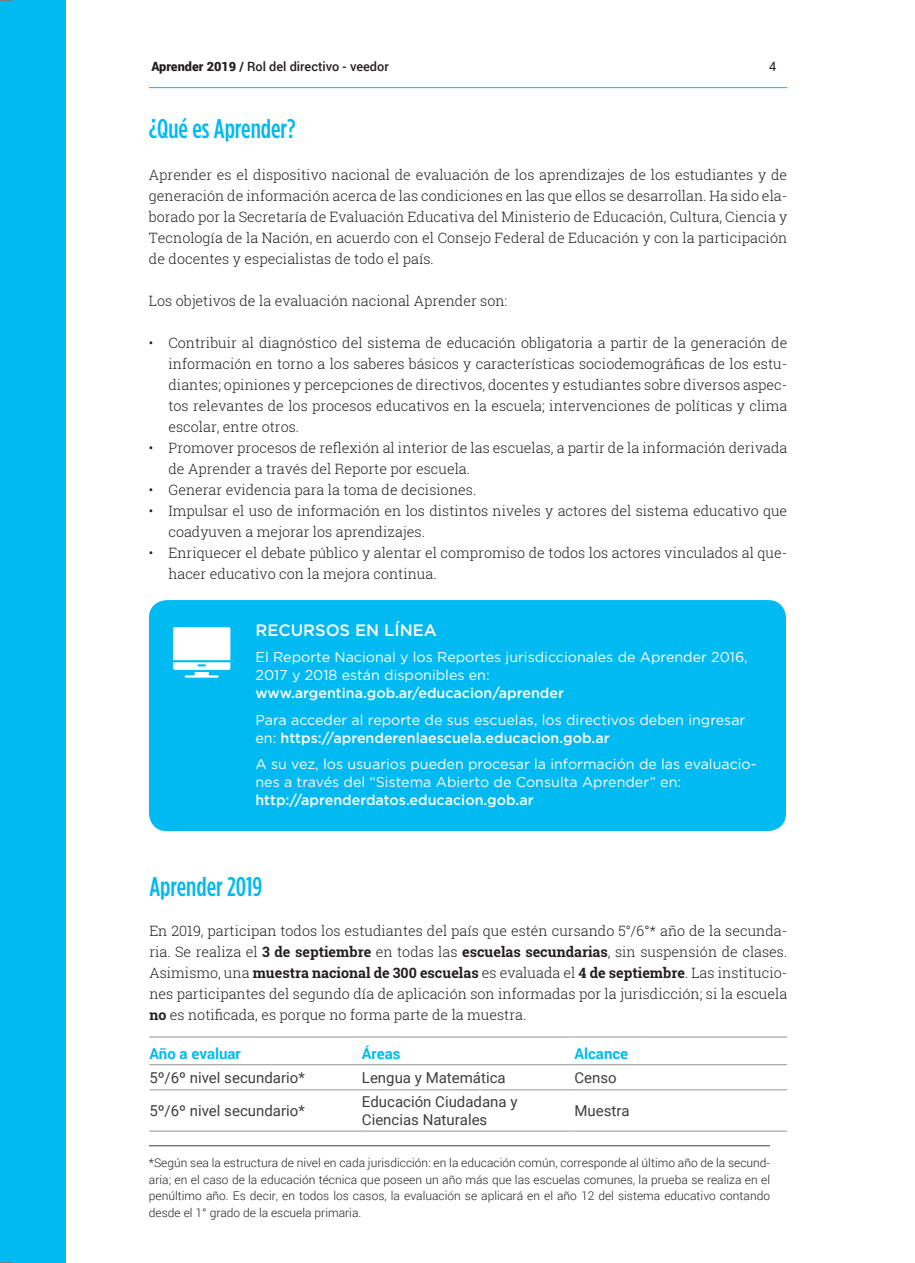
<style>
.page{position:relative;width:915px;height:1263px;background:#fff}
.page>*{position:absolute;margin:0;border:0;box-sizing:border-box;transform-origin:0 0}
.t1{font:500 condensed 27px "Gotham HTF";color:#00baf1}
.t2{font:500 16.5px "Gotham HTF";color:#fff}
.t3{font:15px/18px "Roboto";color:#3e3e3f}
.t4{font:700 15px "Roboto";color:#00baf1}
.t5{font:300 14.25px/21px "Roboto Slab";color:#231f20;text-align:justify}
.t6{font:14.25px/18px "Gotham";color:#fff}
.t7{font:500 14.25px "Gotham";color:#fff}
.t8{font:500 12.75px "Roboto";color:#231f20}
.t9{font:12.75px "Roboto";color:#231f20}
.t10{font:300 12px/16.5px "Roboto";color:#231f20;text-align:justify}
.s1{font-weight:900}
.s2{font-weight:500}
.s3{font-weight:700}
</style>
<div class="page">
<div style="left:0;top:0;width:66px;height:1263px;background:#00baf1"></div>
<hr style="left:149px;top:87px;width:638px;height:1px;background:#00baf1">
<hr style="left:149px;top:1036px;width:213px;height:1px;background:#939598">
<hr style="left:362px;top:1036px;width:212px;height:1px;background:#939598">
<hr style="left:574px;top:1036px;width:212px;height:1px;background:#939598">
<hr style="left:149px;top:1064px;width:213px;height:1px;background:#939598">
<hr style="left:362px;top:1064px;width:212px;height:1px;background:#939598">
<hr style="left:574px;top:1064px;width:212px;height:1px;background:#939598">
<hr style="left:149px;top:1089px;width:213px;height:1px;background:#939598">
<hr style="left:362px;top:1089px;width:212px;height:1px;background:#939598">
<hr style="left:574px;top:1089px;width:212px;height:1px;background:#939598">
<hr style="left:149px;top:1131px;width:213px;height:1px;background:#939598">
<hr style="left:362px;top:1131px;width:212px;height:1px;background:#939598">
<hr style="left:574px;top:1131px;width:212px;height:1px;background:#939598">
<div style="left:149px;top:600px;width:636px;height:231px;background:#00baf1;border-radius:18px"></div>
<svg style="left:173px;top:627px;width:57px;height:51px;background:#d3f3fc"></svg>
<hr style="left:149px;top:1145px;width:620px;height:1px;background:#3e3e3f">
<svg style="left:0;top:0;width:12px;height:1px"></svg>
<svg style="left:0;top:1262px;width:12px;height:1px"></svg>
<p class="t8" style="left:151px;top:57px;width:239px"><span class="s1">Aprender 2019 /</span> Rol del directivo - veedor</p>
<p class="t9" style="left:769px;top:57px;width:9px">4</p>
<h1 class="t1" style="left:149px;top:114px;width:148px">¿Qué es Aprender?</h1>
<p class="t5" style="left:149px;top:164px;width:639px">Aprender es el dispositivo nacional de evaluación de los aprendizajes de los estudiantes y de generación de información acerca de las condiciones en las que ellos se desarrollan. Ha sido ela&shy;borado por la Secretaría de Evaluación Educativa del Ministerio de Educación, Cultura, Ciencia y Tecnología de la Nación, en acuerdo con el Consejo Federal de Educación y con la participación de docentes y especialistas de todo el país.</p>
<p class="t5" style="left:149px;top:290px;width:360px">Los objetivos de la evaluación nacional Aprender son:</p>
<p class="t5" style="left:168px;top:332px;width:620px;text-indent:-19px">• Contribuir al diagnóstico del sistema de educación obligatoria a partir de la generación de información en torno a los saberes básicos y características sociodemográficas de los estu&shy;diantes; opiniones y percepciones de directivos, docentes y estudiantes sobre diversos aspec&shy;tos relevantes de los procesos educativos en la escuela; intervenciones de políticas y clima escolar, entre otros.</p>
<p class="t5" style="left:168px;top:437px;width:620px;text-indent:-19px">• Promover procesos de reflexión al interior de las escuelas, a partir de la información derivada de Aprender a través del Reporte por escuela.</p>
<p class="t5" style="left:149px;top:479px;width:329px">• Generar evidencia para la toma de decisiones.</p>
<p class="t5" style="left:168px;top:500px;width:620px;text-indent:-19px">• Impulsar el uso de información en los distintos niveles y actores del sistema educativo que coadyuven a mejorar los aprendizajes.</p>
<p class="t5" style="left:168px;top:542px;width:620px;text-indent:-19px">• Enriquecer el debate público y alentar el compromiso de todos los actores vinculados al que&shy;hacer educativo con la mejora continua.</p>
<p class="t2" style="left:255px;top:621px;width:183px">RECURSOS EN LÍNEA</p>
<p class="t6" style="left:255px;top:648px;width:493px">El Reporte Nacional y los Reportes jurisdiccionales de Aprender 2016,<br>2017 y 2018 están disponibles en:</p>
<p class="t7" style="left:255px;top:684px;width:310px">www.argentina.gob.ar/educacion/aprender</p>
<p class="t6" style="left:255px;top:710px;width:491px">Para acceder al reporte de sus escuelas, los directivos deben ingresar en: <span class="s2">https://aprenderenlaescuela.educacion.gob.ar</span></p>
<p class="t6" style="left:255px;top:755px;width:502px">A su vez, los usuarios pueden procesar la información de las evaluacio&shy;nes a través del “Sistema Abierto de Consulta Aprender” en:</p>
<p class="t7" style="left:255px;top:791px;width:279px">http://aprenderdatos.educacion.gob.ar</p>
<h1 class="t1" style="left:149px;top:872px;width:114px">Aprender 2019</h1>
<p class="t5" style="left:149px;top:920px;width:639px">En 2019, participan todos los estudiantes del país que estén cursando 5°/6°* año de la secunda&shy;ria. Se realiza el <span class="s3">3 de septiembre</span> en todas las <span class="s3">escuelas secundarias</span>, sin suspensión de clases.<br>Asimismo, una <span class="s3">muestra nacional de 300 escuelas</span> es evaluada el <span class="s3">4 de septiembre</span>. Las institucio&shy;nes participantes del segundo día de aplicación son informadas por la jurisdicción; si la escuela <span class="s3">no</span> es notificada, es porque no forma parte de la muestra.</p>
<p class="t4" style="left:149px;top:1043px;width:93px">Año a evaluar</p>
<p class="t4" style="left:362px;top:1043px;width:40px">Áreas</p>
<p class="t4" style="left:574px;top:1043px;width:55px">Alcance</p>
<p class="t3" style="left:149px;top:1068px;width:157px">5º/6º nivel secundario*</p>
<p class="t3" style="left:362px;top:1068px;width:145px">Lengua y Matemática</p>
<p class="t3" style="left:574px;top:1068px;width:44px">Censo</p>
<p class="t3" style="left:149px;top:1101px;width:157px">5º/6º nivel secundario*</p>
<p class="t3" style="left:362px;top:1092px;width:157px">Educación Ciudadana y<br>Ciencias Naturales</p>
<p class="t3" style="left:574px;top:1101px;width:57px">Muestra</p>
<p class="t10" style="left:149px;top:1154px;width:622px">*Según sea la estructura de nivel en cada jurisdicción: en la educación común, corresponde al último año de la secund&shy;aria; en el caso de la educación técnica que poseen un año más que las escuelas comunes, la prueba se realiza en el penúltimo año. Es decir, en todos los casos, la evaluación se aplicará en el año 12 del sistema educativo contando desde el 1° grado de la escuela primaria.</p>
</div>
